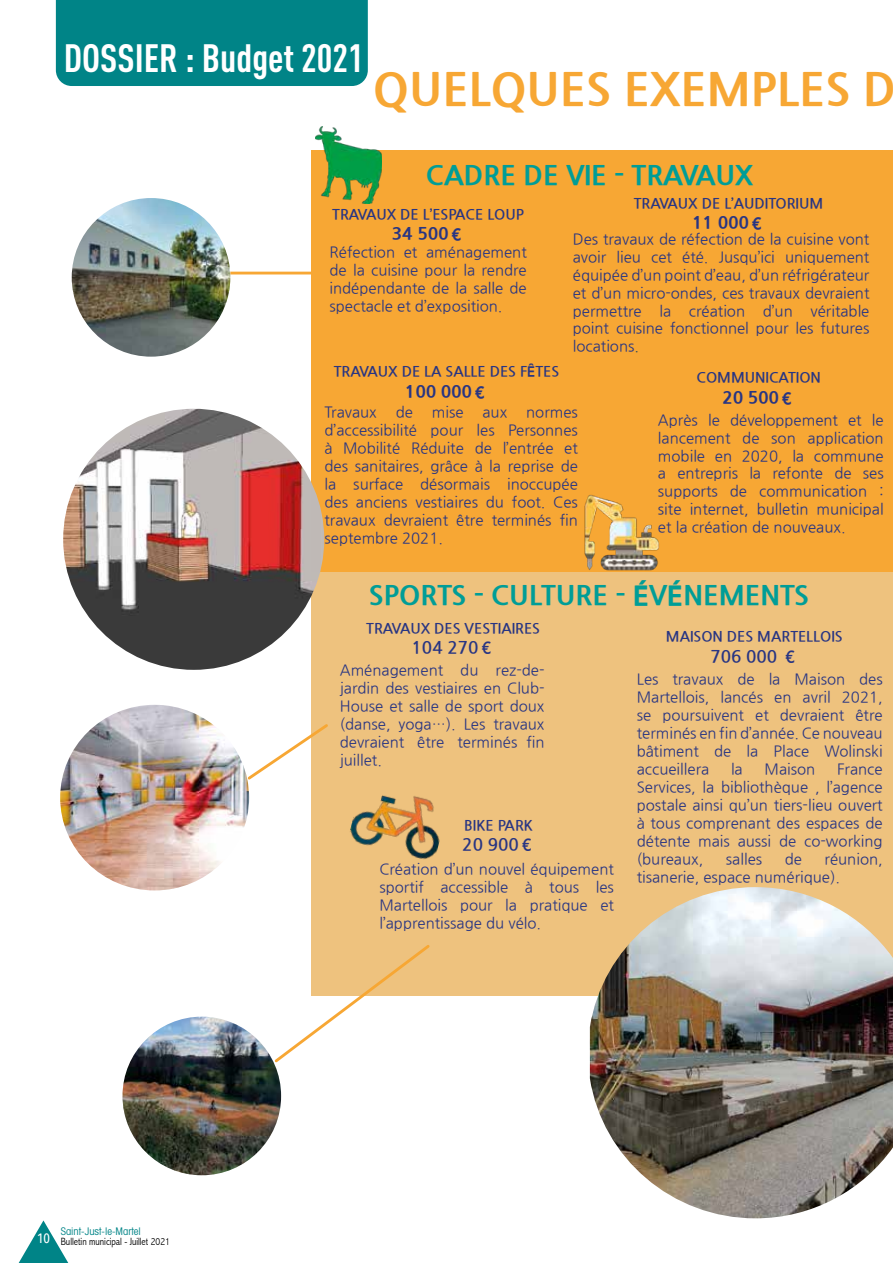
<style>
.page{position:relative;width:893px;height:1263px;background:#fff}
.page>*{position:absolute;margin:0;border:0;box-sizing:border-box;transform-origin:0 0}
.t1{font:800 45.6px "Nanum Gothic";color:#f7a734}
.t2{font:700 condensed 39px "DIN Pro";color:#fff}
.t3{font:800 27.15px "Nanum Gothic";color:#009d97}
.t4{font:800 17.1px "Nanum Gothic";color:#283583}
.t5{font:700 17.1px "Nanum Gothic";color:#283583}
.t6{font:15px/18px "Nanum Gothic";color:#283583;text-align:justify}
.t7{font:700 14.25px "Nanum Gothic";color:#283583}
.t8{font:300 condensed 10.5px "Abadi";color:#000}
.t9{font:condensed 10.5px "Avant Garde";color:#008487}
.s1{color:#2c4755}
.s2{font-size:15.75px}
.s3{font-size:30px}
</style>
<div class="page">
<div style="left:56px;top:0;width:312px;height:86px;background:#008487"></div>
<div style="left:311px;top:560px;width:582px;height:436px;background:#eec27e"></div>
<div style="left:311px;top:150px;width:582px;height:422px;background:#f7a734"></div>
<img style="left:315px;top:127px;width:66px;height:77px">
<img style="left:584px;top:494px;width:75px;height:77px">
<img style="left:350px;top:795px;width:90px;height:64px">
<img style="left:63px;top:409px;width:261px;height:261px;border-radius:131px">
<img style="left:72px;top:198px;width:158px;height:159px;border-radius:79px">
<img style="left:60px;top:705px;width:189px;height:185px">
<img style="left:122px;top:1017px;width:159px;height:158px;border-radius:79px">
<img style="left:590px;top:887px;width:303px;height:331px">
<hr style="left:230px;top:272px;width:86px;height:2px;background:#f7a734">
<svg style="left:272px;top:945px;width:158px;height:120px"></svg>
<svg style="left:245px;top:722px;width:83px;height:60px"></svg>
<svg style="left:18px;top:1220px;width:50px;height:43px"></svg>
<h2 class="t2" style="left:64px;top:29px;width:301px">DOSSIER : Budget 2021</h2>
<h1 class="t1" style="left:373px;top:64px;width:525px">QUELQUES EXEMPLES D</h1>
<h3 class="t3" style="left:426px;top:160px;width:329px">CADRE DE VIE - TRAVAUX</h3>
<p class="t7" style="left:332px;top:207px;width:193px">TRAVAUX DE L’ESPACE LOUP</p>
<p class="t4" style="left:392px;top:224px;width:74px">34 500€</p>
<p class="t6" style="left:330px;top:243px;width:199px">Réfection et aménagement de la cuisine pour la rendre indépendante de la salle de spectacle et d’exposition.</p>
<p class="t7" style="left:634px;top:196px;width:191px">TRAVAUX DE L’AUDITORIUM</p>
<p class="t4" style="left:692px;top:214px;width:74px">11 000€</p>
<p class="t6" style="left:573px;top:230px;width:298px">Des travaux de réfection de la cuisine vont avoir lieu cet été. Jusqu’ici uniquement équipée d’un point d’eau, d’un réfrigérateur et d’un micro-ondes, ces travaux devraient permettre la création d’un véritable point cuisine fonctionnel pour les futures locations<span class="s1">.</span></p>
<p class="t7" style="left:334px;top:365px;width:227px">TRAVAUX DE LA SALLE DES F<span class="s2">Ê</span>TES</p>
<p class="t4" style="left:405px;top:382px;width:85px">100 000€</p>
<p class="t6" style="left:324px;top:404px;width:54px">Travaux</p>
<p class="t6" style="left:396px;top:404px;width:19px">de</p>
<p class="t6" style="left:432px;top:404px;width:33px">mise</p>
<p class="t6" style="left:482px;top:404px;width:26px">aux</p>
<p class="t6" style="left:324px;top:404px;width:255px;text-indent:202px">normes d’accessibilité pour les Personnes à Mobilité Réduite de l’entrée et des sanitaires, grâce à la reprise de la surface désormais inoccupée des anciens vestiaires du foot. Ces travaux devraient être terminés fin septembre 2021.</p>
<p class="t7" style="left:696px;top:371px;width:126px">COMMUNICATION</p>
<p class="t4" style="left:722px;top:388px;width:74px">20 500€</p>
<p class="t6" style="left:658px;top:411px;width:227px">Après le développement et le lancement de son application mobile en 2020, la commune a entrepris la refonte de ses supports de communication : site internet, bulletin municipal et la création de nouveaux.</p>
<p class="t9" style="left:61px;top:1224px;width:81px">Saint-Just-le-Martel</p>
<p class="t8" style="left:37px;top:1235px;width:135px"><sup>10</sup> Bulletin municipal - Juillet 2021</p>
<h3 class="t3" style="left:369px;top:581px;width:441px">SPORTS - CULTURE - <span class="s3">É</span>V<span class="s3">É</span>NEMENTS</h3>
<p class="t7" style="left:366px;top:621px;width:175px">TRAVAUX DES VESTIAIRES</p>
<p class="t5" style="left:412px;top:639px;width:85px">104 270€</p>
<p class="t6" style="left:340px;top:662px;width:206px">Aménagement du rez-de&shy;jardin des vestiaires en Club-House et salle de sport doux (danse, yoga…). Les travaux devraient être terminés fin juillet.</p>
<p class="t7" style="left:666px;top:630px;width:178px">MAISON DES MARTELLOIS</p>
<p class="t5" style="left:710px;top:648px;width:89px">706 000 €</p>
<p class="t6" style="left:637px;top:671px;width:247px">Les travaux de la Maison des Martellois, lancés en avril 2021, se poursuivent et devraient être terminés en fin d’année. Ce nouveau bâtiment de la Place Wolinski accueillera</p>
<p class="t6" style="left:731px;top:760px;width:13px">la</p>
<p class="t6" style="left:764px;top:760px;width:52px">Maison</p>
<p class="t6" style="left:637px;top:760px;width:247px;text-indent:200px">France Services, la bibliothèque , l’agence postale ainsi qu’un tiers-lieu ouvert à tous comprenant des espaces de détente mais aussi de co-working (bureaux,</p>
<p class="t7" style="left:464px;top:818px;width:70px">BIKE PARK</p>
<p class="t5" style="left:462px;top:836px;width:74px">20 900€</p>
<p class="t6" style="left:379px;top:860px;width:236px">Création d’un nouvel équipement sportif accessible à tous les Martellois pour la pratique et l’apprentissage du vélo.</p>
<p class="t6" style="left:726px;top:850px;width:38px">salles</p>
<p class="t6" style="left:785px;top:850px;width:19px">de</p>
<p class="t6" style="left:637px;top:850px;width:247px;text-indent:188px">réunion, tisanerie, espace numérique).</p>
</div>
